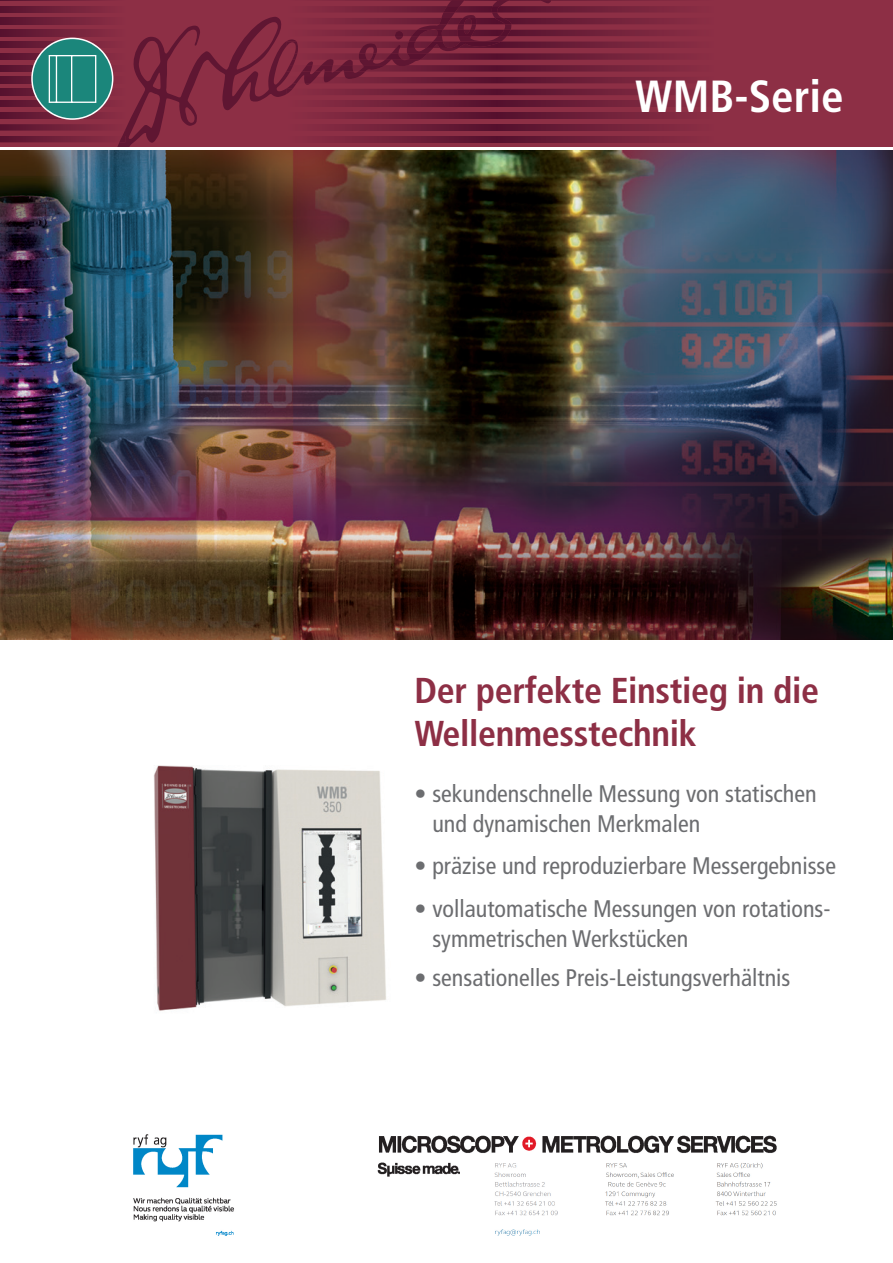
<style>
.page{position:relative;width:893px;height:1263px;background:#fff}
.page>*{position:absolute;margin:0;border:0;box-sizing:border-box;transform-origin:0 0}
.t1{font:700 condensed 45px "Frutiger";color:#fff}
.t2{font:700 condensed 36px/43.5px "Frutiger";letter-spacing:-.01em;color:#8d2f45}
.t3{font:condensed 24px/30px "Frutiger";color:#6c6d70}
</style>
<div class="page">
<div style="left:0;top:0;width:893px;height:148px;background:#8d2f45"></div>
<svg style="left:0;top:30px;width:103px;height:6px"></svg>
<svg style="left:0;top:18px;width:103px;height:6px"></svg>
<svg style="left:0;top:6px;width:103px;height:7px"></svg>
<svg style="left:0;top:0;width:103px;height:1px"></svg>
<svg style="left:511px;top:136px;width:166px;height:6px"></svg>
<svg style="left:511px;top:124px;width:166px;height:7px"></svg>
<svg style="left:511px;top:112px;width:166px;height:7px"></svg>
<svg style="left:511px;top:101px;width:166px;height:6px"></svg>
<svg style="left:117px;top:17px;width:394px;height:131px"></svg>
<svg style="left:286px;top:89px;width:391px;height:6px"></svg>
<svg style="left:286px;top:0;width:391px;height:24px"></svg>
<svg style="left:286px;top:30px;width:391px;height:53px"></svg>
<svg style="left:0;top:38px;width:126px;height:104px"></svg>
<img style="left:0;top:150px;width:893px;height:489px">
<img style="left:154px;top:765px;width:232px;height:246px">
<img style="left:133px;top:1134px;width:644px;height:102px">
<h1 class="t1" style="left:635px;top:70px;width:210px">WMB-Serie</h1>
<h2 class="t2" style="left:415px;top:668px;width:406px">Der perfekte Einstieg in die<br>Wellenmesstechnik</h2>
<p class="t3" style="left:432px;top:778px;width:386px;text-indent:-18px">• sekundenschnelle Messung von statischen und dynamischen Merkmalen</p>
<p class="t3" style="left:415px;top:851px;width:423px">• präzise und reproduzierbare Messergebnisse</p>
<p class="t3" style="left:432px;top:894px;width:400px;text-indent:-18px">• vollautomatische Messungen von rotations&shy;symmetrischen Werkstücken</p>
<p class="t3" style="left:415px;top:962px;width:377px">• sensationelles Preis-Leistungsverhältnis</p>
</div>
